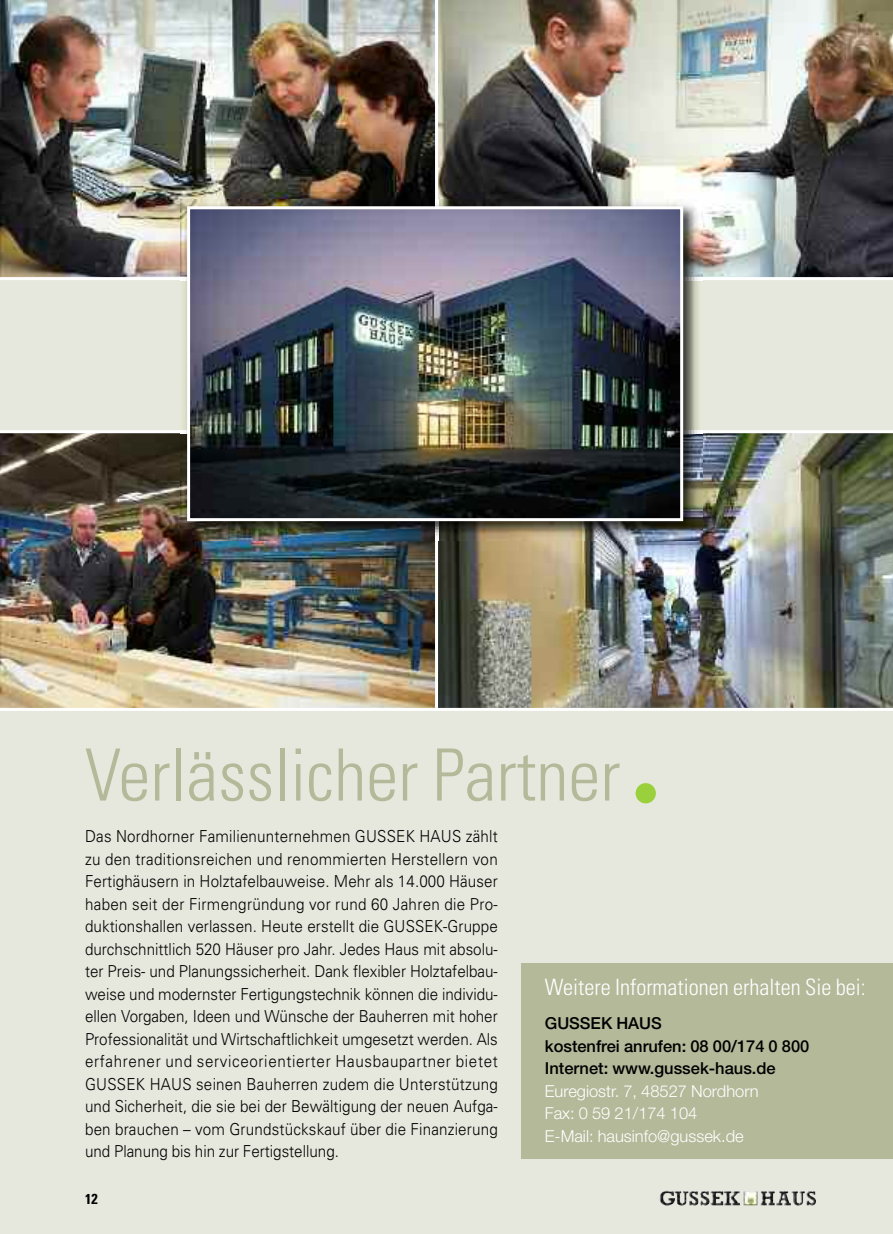
<style>
.page{position:relative;width:893px;height:1234px;background:#fff}
.page>*{position:absolute;margin:0;border:0;box-sizing:border-box;transform-origin:0 0}
.t1{font:300 condensed 72px "Univers";color:#b3b999}
.t2{font:300 condensed 22.5px "Univers";color:#fff}
.t3{font:300 16.5px/22.5px "Univers";color:#000;text-align:justify;scale:.92 1}
.t4{font:500 16.5px/22.5px "Helvetica Neue";color:#000}
.t5{font:300 16.5px/22.5px "Helvetica Neue LT";color:#fff}
.t6{font:700 condensed 14.25px "Univers";color:#000}
</style>
<div class="page">
<div style="left:0;top:0;width:893px;height:1233px;background:#e6e8dd"></div>
<div style="left:521px;top:962px;width:372px;height:196px;background:#b3b999"></div>
<img style="left:0;top:433px;width:893px;height:274px">
<img style="left:0;top:0;width:893px;height:277px">
<hr style="left:435px;top:0;width:3px;height:707px;background:#fff">
<hr style="left:0;top:707px;width:893px;height:3px;background:#fff">
<hr style="left:0;top:430px;width:893px;height:3px;background:#fff">
<hr style="left:0;top:277px;width:893px;height:3px;background:#fff">
<img style="left:180px;top:200px;width:522px;height:340px">
<img style="left:191px;top:210px;width:488px;height:307px">
<div style="left:187px;top:206px;width:496px;height:315px;border:3px solid #fff"></div>
<div style="left:636px;top:783px;width:20px;height:20px;background:#99d03b;border-radius:50%"></div>
<h1 class="t1" style="left:85px;top:748px;width:537px">Verlässlicher Partner</h1>
<p class="t3" style="left:85px;top:826px;width:450px">Das Nordhorner Familienunternehmen GUSSEK HAUS zählt zu den traditionsreichen und renommierten Herstellern von Fertighäusern in Holztafelbauweise. Mehr als 14.000 Häuser haben seit der Firmengründung vor rund 60 Jahren die Pro&shy;duktionshallen verlassen. Heute erstellt die GUSSEK-Gruppe durchschnittlich 520 Häuser pro Jahr. Jedes Haus mit absolu&shy;ter Preis- und Planungssicherheit. Dank flexibler Holztafelbau&shy;weise und modernster Fertigungstechnik können die individu&shy;ellen Vorgaben, Ideen und Wünsche der Bauherren mit hoher Professionalität und Wirtschaftlichkeit umgesetzt werden. Als erfahrener und serviceorientierter Hausbaupartner bietet GUSSEK HAUS seinen Bauherren zudem die Unterstützung und Sicherheit, die sie bei der Bewältigung der neuen Aufga&shy;ben brauchen – vom Grundstückskauf über die Finanzierung und Planung bis hin zur Fertigstellung.</p>
<p class="t6" style="left:85px;top:1189px;width:14px">12</p>
<h2 class="t2" style="left:545px;top:978px;width:322px">Weitere Informationen erhalten Sie bei:</h2>
<p class="t4" style="left:545px;top:1013px;width:266px">GUSSEK HAUS<br>kostenfrei anrufen: 08 00/174 0 800<br>Internet: www.gussek-haus.de</p>
<p class="t5" style="left:545px;top:1080px;width:215px">Euregiostr. 7, 48527 Nordhorn<br>Fax: 0 59 21/174 104<br>E-Mail: hausinfo@gussek.de</p>
</div>
